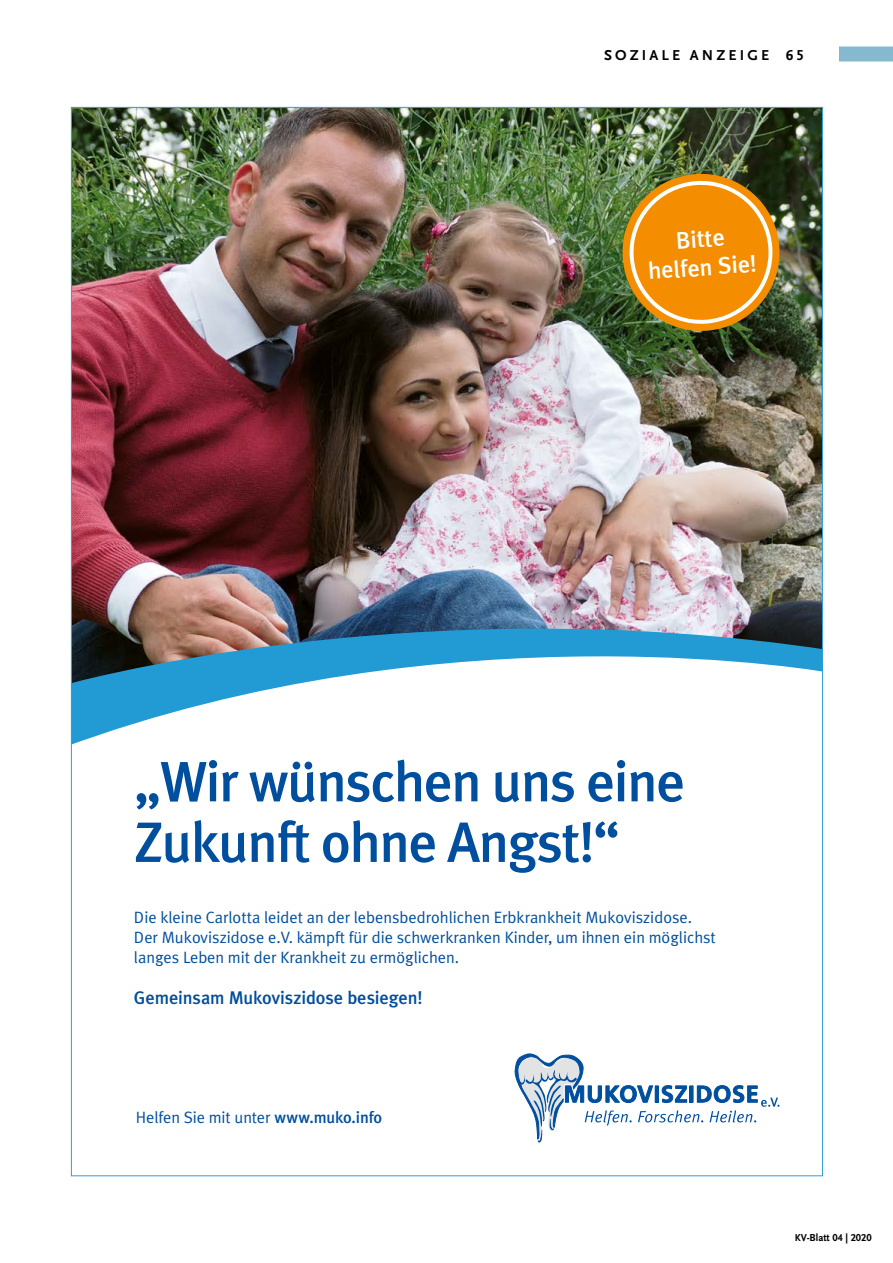
<style>
.page{position:relative;width:893px;height:1263px;background:#fff}
.page>*{position:absolute;margin:0;border:0;box-sizing:border-box;transform-origin:0 0}
.t1{font:500 56.7px/60.6px "Meta Plus";letter-spacing:-.025em;color:#004e9e}
.t2{font:500 24px/28.8px "Meta Plus";color:#fff;text-align:center}
.t3{font:500 18.3px "Meta Plus";letter-spacing:-.01em;color:#004e9e}
.t4{font:16.35px/19.6px "Meta Plus Normal";color:#004e9e}
.t5{font:700 15px "Scala Sans Pro";letter-spacing:.21em;color:#000}
.t6{font:700 10.5px "Scala Sans Pro";color:#000}
.s1{font-family:"Meta Plus";font-weight:500}
</style>
<div class="page">
<img style="left:73px;top:109px;width:748px;height:520px">
<svg style="left:73px;top:629px;width:748px;height:115px"></svg>
<svg style="left:515px;top:1054px;width:264px;height:89px"></svg>
<svg style="left:620px;top:171px;width:162px;height:163px;background:#c4861d"></svg>
<div style="left:839px;top:47px;width:54px;height:15px;background:#86b9cf"></div>
<p class="t5" style="left:604px;top:46px;width:201px">SOZIALE ANZEIGE 65</p>
<h2 class="t2" style="left:645px;top:228px;width:110px;rotate:-4deg">Bitte helfen Sie!</h2>
<h1 class="t1" style="left:134px;top:751px;width:553px">„Wir wünschen uns eine<br>Zukunft ohne Angst!“</h1>
<p class="t4" style="left:134px;top:908px;width:583px">Die kleine Carlotta leidet an der lebensbedrohlichen Erbkrankheit Mukoviszidose.<br>Der Mukoviszidose e.V. kämpft für die schwerkranken Kinder, um ihnen ein möglichst langes Leben mit der Krankheit zu ermöglichen.</p>
<p class="t3" style="left:134px;top:987px;width:290px">Gemeinsam Mukoviszidose besiegen!</p>
<p class="t4" style="left:136px;top:1107px;width:248px">Helfen Sie mit unter <span class="s1">www.muko.info</span></p>
<p class="t6" style="left:795px;top:1231px;width:78px">KV-Blatt 04 | 2020</p>
</div>
